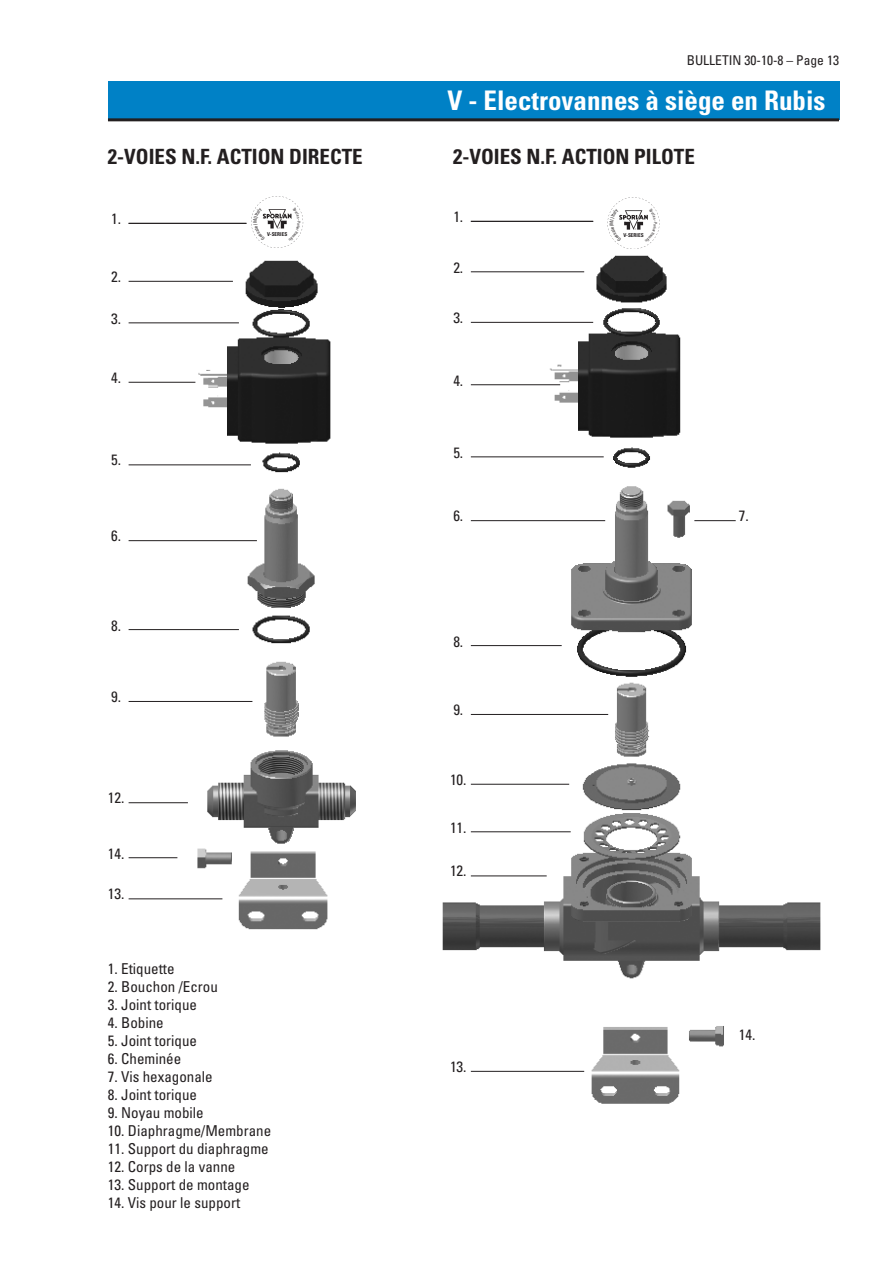
<style>
.page{position:relative;width:893px;height:1263px;background:#fff}
.page>*{position:absolute;margin:0;border:0;box-sizing:border-box;transform-origin:0 0}
.t1{font:700 condensed 27px "Univers";color:#fff}
.t2{font:700 condensed 21px "Univers";color:#231f20}
.t3{font:condensed 15px "Univers";color:#231f20}
.t4{font:condensed 13.5px "Univers";color:#231f20}
.t5{font:700 condensed 5.25px "Univers";color:#231f20}
</style>
<div class="page">
<div style="left:108px;top:81px;width:731px;height:39px;background:#0081c6"></div>
<hr style="left:108px;top:118px;width:731px;height:3px;background:#231f20">
<img style="left:163px;top:260px;width:193px;height:670px">
<hr style="left:129px;top:223px;width:117px;height:1px;background:#231f20">
<hr style="left:129px;top:281px;width:104px;height:1px;background:#231f20">
<hr style="left:129px;top:322px;width:110px;height:1px;background:#231f20">
<hr style="left:129px;top:382px;width:66px;height:1px;background:#231f20">
<hr style="left:129px;top:464px;width:122px;height:1px;background:#231f20">
<hr style="left:129px;top:629px;width:110px;height:1px;background:#231f20">
<hr style="left:129px;top:701px;width:123px;height:1px;background:#231f20">
<hr style="left:129px;top:802px;width:59px;height:1px;background:#231f20">
<hr style="left:129px;top:857px;width:48px;height:1px;background:#231f20">
<hr style="left:129px;top:898px;width:93px;height:1px;background:#231f20">
<hr style="left:129px;top:540px;width:128px;height:1px;background:#231f20">
<img style="left:442px;top:255px;width:379px;height:849px">
<hr style="left:471px;top:221px;width:122px;height:1px;background:#231f20">
<hr style="left:471px;top:271px;width:113px;height:1px;background:#231f20">
<hr style="left:471px;top:322px;width:122px;height:1px;background:#231f20">
<hr style="left:471px;top:384px;width:89px;height:1px;background:#231f20">
<hr style="left:471px;top:456px;width:133px;height:1px;background:#231f20">
<hr style="left:471px;top:520px;width:134px;height:1px;background:#231f20">
<hr style="left:694px;top:520px;width:42px;height:1px;background:#231f20">
<hr style="left:471px;top:645px;width:91px;height:1px;background:#231f20">
<hr style="left:471px;top:714px;width:137px;height:1px;background:#231f20">
<hr style="left:471px;top:784px;width:98px;height:1px;background:#231f20">
<hr style="left:471px;top:831px;width:100px;height:1px;background:#231f20">
<hr style="left:471px;top:876px;width:76px;height:1px;background:#231f20">
<hr style="left:471px;top:1071px;width:113px;height:1px;background:#231f20">
<svg style="left:607px;top:197px;width:52px;height:52px"></svg>
<svg style="left:251px;top:196px;width:52px;height:52px"></svg>
<p class="t4" style="left:687px;top:55px;width:154px">BULLETIN 30-10-8 – Page 13</p>
<h1 class="t1" style="left:447px;top:91px;width:379px">V - Electrovannes à siège en Rubis</h1>
<h2 class="t2" style="left:108px;top:149px;width:256px">2-VOIES N.F. ACTION DIRECTE</h2>
<h2 class="t2" style="left:453px;top:149px;width:243px">2-VOIES N.F. ACTION PILOTE</h2>
<p class="t3" style="left:111px;top:213px;width:11px">1.</p>
<p class="t3" style="left:111px;top:271px;width:11px">2.</p>
<p class="t3" style="left:111px;top:313px;width:11px">3.</p>
<p class="t3" style="left:111px;top:372px;width:11px">4.</p>
<p class="t3" style="left:111px;top:454px;width:11px">5.</p>
<p class="t3" style="left:111px;top:531px;width:11px">6.</p>
<p class="t3" style="left:111px;top:620px;width:11px">8.</p>
<p class="t3" style="left:111px;top:691px;width:11px">9.</p>
<p class="t3" style="left:108px;top:792px;width:18px">12.</p>
<p class="t3" style="left:108px;top:848px;width:18px">14.</p>
<p class="t3" style="left:108px;top:889px;width:18px">13.</p>
<p class="t5" style="left:267px;top:232px;width:22px">V-SERIES</p>
<p class="t3" style="left:108px;top:963px;width:68px">1. Etiquette</p>
<p class="t3" style="left:108px;top:981px;width:111px">2. Bouchon /Ecrou</p>
<p class="t3" style="left:108px;top:999px;width:91px">3. Joint torique</p>
<p class="t3" style="left:108px;top:1017px;width:57px">4. Bobine</p>
<p class="t3" style="left:108px;top:1035px;width:91px">5. Joint torique</p>
<p class="t3" style="left:108px;top:1053px;width:75px">6. Cheminée</p>
<p class="t3" style="left:108px;top:1071px;width:106px">7. Vis hexagonale</p>
<p class="t3" style="left:108px;top:1089px;width:91px">8. Joint torique</p>
<p class="t3" style="left:108px;top:1107px;width:97px">9. Noyau mobile</p>
<p class="t3" style="left:108px;top:1125px;width:165px">10. Diaphragme/Membrane</p>
<p class="t3" style="left:108px;top:1143px;width:162px">11. Support du diaphragme</p>
<p class="t3" style="left:108px;top:1161px;width:129px">12. Corps de la vanne</p>
<p class="t3" style="left:108px;top:1179px;width:143px">13. Support de montage</p>
<p class="t3" style="left:108px;top:1197px;width:134px">14. Vis pour le support</p>
<p class="t3" style="left:453px;top:211px;width:11px">1.</p>
<p class="t3" style="left:453px;top:262px;width:11px">2.</p>
<p class="t3" style="left:453px;top:312px;width:11px">3.</p>
<p class="t3" style="left:453px;top:375px;width:11px">4.</p>
<p class="t3" style="left:453px;top:447px;width:11px">5.</p>
<p class="t3" style="left:453px;top:511px;width:11px">6.</p>
<p class="t3" style="left:453px;top:636px;width:11px">8.</p>
<p class="t3" style="left:453px;top:704px;width:11px">9.</p>
<p class="t3" style="left:450px;top:774px;width:18px">10.</p>
<p class="t3" style="left:450px;top:822px;width:18px">11.</p>
<p class="t3" style="left:450px;top:866px;width:18px">12.</p>
<p class="t3" style="left:450px;top:1061px;width:18px">13.</p>
<p class="t5" style="left:623px;top:233px;width:22px">V-SERIES</p>
<p class="t3" style="left:739px;top:511px;width:11px">7.</p>
<p class="t3" style="left:739px;top:1029px;width:18px">14.</p>
</div>
